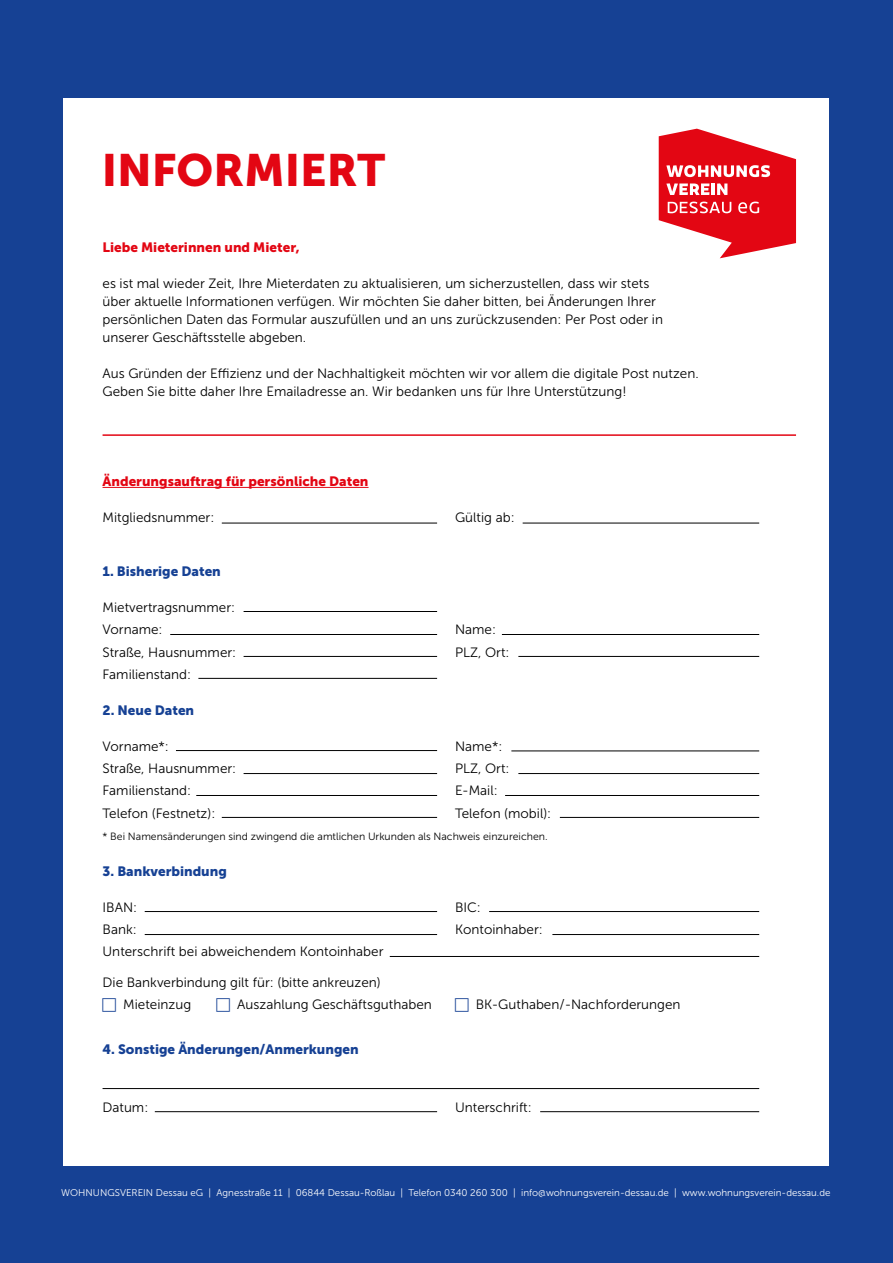
<style>
.page{position:relative;width:893px;height:1263px;background:#164194}
.page>*{position:absolute;margin:0;border:0;box-sizing:border-box;transform-origin:0 0}
.t1{font:45px "Museo Sans 900";color:#e30613}
.t2{font:13.5px/18px "Museo Sans 300";color:#000}
.t3{font:13.5px "Museo Sans 900";color:#164194}
.t4{font:13.5px "Museo Sans 900";color:#e30613}
.t5{font:10.5px "Museo Sans 300";color:#000}
.t6{font:9.75px "Museo Sans 300";color:#fff}
</style>
<div class="page">
<div style="left:63px;top:98px;width:766px;height:1067px;background:#fff"></div>
<hr style="left:103px;top:487px;width:266px;height:1px;background:#e30613">
<svg style="left:659px;top:129px;width:137px;height:129px"></svg>
<hr style="left:103px;top:434px;width:693px;height:2px;background:#e30613">
<hr style="left:222px;top:523px;width:215px;height:1px;background:#000">
<hr style="left:170px;top:634px;width:267px;height:1px;background:#000">
<hr style="left:244px;top:773px;width:193px;height:1px;background:#000">
<hr style="left:244px;top:656px;width:193px;height:1px;background:#000">
<hr style="left:196px;top:795px;width:241px;height:1px;background:#000">
<hr style="left:198px;top:678px;width:239px;height:1px;background:#000">
<hr style="left:222px;top:817px;width:215px;height:1px;background:#000">
<hr style="left:244px;top:611px;width:193px;height:1px;background:#000">
<hr style="left:176px;top:750px;width:261px;height:1px;background:#000">
<hr style="left:145px;top:911px;width:292px;height:1px;background:#000">
<hr style="left:145px;top:934px;width:292px;height:1px;background:#000">
<hr style="left:390px;top:956px;width:369px;height:1px;background:#000">
<hr style="left:540px;top:1111px;width:219px;height:1px;background:#000">
<hr style="left:155px;top:1111px;width:282px;height:1px;background:#000">
<hr style="left:103px;top:1088px;width:656px;height:1px;background:#000">
<hr style="left:489px;top:911px;width:270px;height:1px;background:#000">
<hr style="left:552px;top:934px;width:207px;height:1px;background:#000">
<hr style="left:523px;top:523px;width:236px;height:1px;background:#000">
<hr style="left:502px;top:634px;width:257px;height:1px;background:#000">
<hr style="left:518px;top:773px;width:241px;height:1px;background:#000">
<hr style="left:511px;top:751px;width:248px;height:1px;background:#000">
<hr style="left:518px;top:656px;width:241px;height:1px;background:#000">
<hr style="left:505px;top:795px;width:254px;height:1px;background:#000">
<hr style="left:560px;top:817px;width:199px;height:1px;background:#000">
<h1 class="t1" style="left:102px;top:145px;width:285px">INFORMIERT</h1>
<p class="t4" style="left:103px;top:240px;width:198px">Liebe Mieterinnen und Mieter,</p>
<p class="t2" style="left:103px;top:274px;width:562px">es ist mal wieder Zeit, Ihre Mieterdaten zu aktualisieren, um sicherzustellen, dass wir stets über aktuelle Informationen verfügen. Wir möchten Sie daher bitten, bei Änderungen Ihrer persönlichen Daten das Formular auszufüllen und an uns zurückzusenden: Per Post oder in unserer Geschäftsstelle abgeben.</p>
<p class="t2" style="left:103px;top:364px;width:598px">Aus Gründen der Effizienz und der Nachhaltigkeit möchten wir vor allem die digitale Post nutzen.<br>Geben Sie bitte daher Ihre Emailadresse an. Wir bedanken uns für Ihre Unterstützung!</p>
<p class="t4" style="left:103px;top:474px;width:267px">Änderungsauftrag für persönliche Daten</p>
<p class="t2" style="left:103px;top:508px;width:113px">Mitgliedsnummer:</p>
<p class="t2" style="left:455px;top:508px;width:61px">Gültig ab:</p>
<p class="t3" style="left:103px;top:564px;width:120px">1. Bisherige Daten</p>
<p class="t2" style="left:103px;top:596px;width:134px;line-height:22.2px">Mietvertragsnummer:<br>Vorname:</p>
<p class="t2" style="left:455px;top:621px;width:42px">Name:</p>
<p class="t2" style="left:103px;top:643px;width:135px">Straße, Hausnummer:</p>
<p class="t2" style="left:455px;top:643px;width:56px">PLZ, Ort:</p>
<p class="t2" style="left:103px;top:665px;width:90px">Familienstand:</p>
<p class="t3" style="left:103px;top:702px;width:93px">2. Neue Daten</p>
<p class="t2" style="left:103px;top:737px;width:68px">Vorname*:</p>
<p class="t2" style="left:455px;top:737px;width:49px">Name*:</p>
<p class="t2" style="left:103px;top:759px;width:135px">Straße, Hausnummer:</p>
<p class="t2" style="left:455px;top:759px;width:56px">PLZ, Ort:</p>
<p class="t2" style="left:103px;top:782px;width:90px">Familienstand:</p>
<p class="t2" style="left:455px;top:782px;width:44px">E-Mail:</p>
<p class="t2" style="left:103px;top:804px;width:114px">Telefon (Festnetz):</p>
<p class="t2" style="left:455px;top:804px;width:98px">Telefon (mobil):</p>
<p class="t5" style="left:103px;top:830px;width:447px">* Bei Namensänderungen sind zwingend die amtlichen Urkunden als Nachweis einzureichen.</p>
<p class="t3" style="left:103px;top:863px;width:126px">3. Bankverbindung</p>
<p class="t2" style="left:103px;top:898px;width:36px">IBAN:</p>
<p class="t2" style="left:455px;top:898px;width:27px">BIC:</p>
<p class="t2" style="left:103px;top:920px;width:36px">Bank:</p>
<p class="t2" style="left:455px;top:920px;width:89px">Kontoinhaber:</p>
<p class="t2" style="left:103px;top:943px;width:282px">Unterschrift bei abweichendem Kontoinhaber</p>
<p class="t2" style="left:123px;top:971px;width:259px;line-height:22.2px;text-indent:-21px">Die Bankverbindung gilt für: (bitte ankreuzen)<br>Mieteinzug</p>
<p class="t2" style="left:237px;top:996px;width:196px">Auszahlung Geschäftsguthaben</p>
<p class="t2" style="left:476px;top:996px;width:206px">BK-Guthaben/-Nachforderungen</p>
<p class="t3" style="left:103px;top:1041px;width:258px">4. Sonstige Änderungen/Anmerkungen</p>
<p class="t2" style="left:103px;top:1098px;width:47px">Datum:</p>
<p class="t2" style="left:455px;top:1098px;width:78px">Unterschrift:</p>
<p class="t6" style="left:61px;top:1187px;width:771px">WOHNUNGSVEREIN Dessau eG | Agnesstraße 11 | 06844 Dessau-Roßlau | Telefon 0340 260 300 | info@wohnungsverein-dessau.de | www.wohnungsverein-dessau.de</p>
</div>
